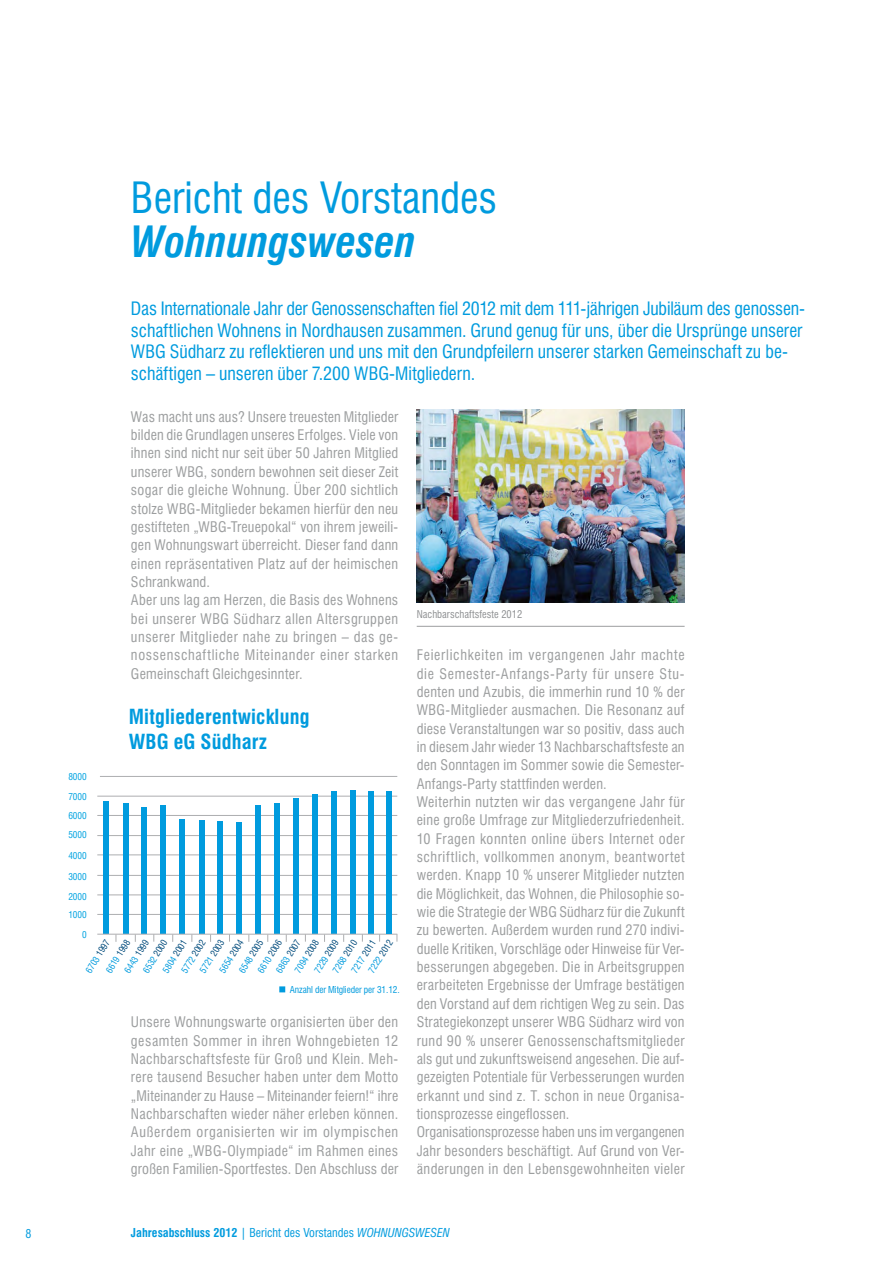
<style>
.page{position:relative;width:893px;height:1263px;background:#fff}
.page>*{position:absolute;margin:0;border:0;box-sizing:border-box;transform-origin:0 0}
.t1{font:condensed 42px "Swiss 721 BT";color:#009bde}
.t2{font:italic 700 condensed 42px "Swiss 721 BT";color:#009bde}
.t3{font:700 condensed 20.25px/24.3px "Swiss 721 BT";letter-spacing:.01em;color:#009bde}
.t4{font:condensed 18px/21.6px "Swiss 721 BT";color:#009bde}
.t5{font:condensed 14.25px/18.3px "Swiss 721 BT";letter-spacing:.02em;color:#9c9e9f}
.t6{font:condensed 12px "Swiss 721 BT";color:#009bde}
.t7{font:condensed 10.5px "Swiss 721 BT";color:#8f9193}
.t8{font:condensed 9.3px "Swiss 721 BT";letter-spacing:-.01em;color:#00a3e1}
.t9{font:condensed 9.3px "Swiss 721 BT";letter-spacing:-.01em;color:#009bde}
.t10{font:condensed 9px "Swiss 721 BT";color:#009bde}
.s1{color:#004b7c}
.s2{font-weight:700}
.s3{font-style:italic}
</style>
<div class="page">
<img style="left:417px;top:409px;width:268px;height:194px">
<hr style="left:417px;top:626px;width:268px;height:1px;background:#9c9e9f">
<hr style="left:100px;top:776px;width:297px;height:1px;background:#adaeb0">
<hr style="left:97px;top:796px;width:300px;height:1px;background:#adaeb0">
<hr style="left:97px;top:875px;width:300px;height:1px;background:#adaeb0">
<hr style="left:97px;top:894px;width:300px;height:1px;background:#adaeb0">
<hr style="left:97px;top:854px;width:300px;height:1px;background:#adaeb0">
<hr style="left:97px;top:835px;width:300px;height:1px;background:#adaeb0">
<hr style="left:97px;top:815px;width:300px;height:1px;background:#adaeb0">
<hr style="left:97px;top:914px;width:300px;height:1px;background:#adaeb0">
<div style="left:104px;top:801px;width:5px;height:133px;background:#009bde"></div>
<div style="left:123px;top:803px;width:6px;height:131px;background:#009bde"></div>
<div style="left:141px;top:807px;width:6px;height:127px;background:#009bde"></div>
<div style="left:160px;top:805px;width:6px;height:129px;background:#009bde"></div>
<div style="left:180px;top:820px;width:5px;height:114px;background:#009bde"></div>
<div style="left:199px;top:820px;width:5px;height:114px;background:#009bde"></div>
<div style="left:217px;top:821px;width:6px;height:113px;background:#009bde"></div>
<div style="left:236px;top:822px;width:6px;height:112px;background:#009bde"></div>
<div style="left:255px;top:805px;width:6px;height:129px;background:#009bde"></div>
<div style="left:274px;top:804px;width:6px;height:130px;background:#009bde"></div>
<div style="left:293px;top:799px;width:6px;height:135px;background:#009bde"></div>
<div style="left:312px;top:794px;width:6px;height:140px;background:#009bde"></div>
<div style="left:331px;top:791px;width:6px;height:143px;background:#009bde"></div>
<div style="left:350px;top:790px;width:6px;height:144px;background:#009bde"></div>
<div style="left:368px;top:792px;width:5px;height:142px;background:#009bde"></div>
<hr style="left:97px;top:934px;width:300px;height:1px;background:#adaeb0">
<svg style="left:279px;top:986px;width:6px;height:6px"></svg>
<div style="left:386px;top:792px;width:6px;height:142px;background:#009bde"></div>
<p class="t6" style="left:26px;top:1226px;width:7px">8</p>
<h1 class="t1" style="left:131px;top:172px;width:368px">Bericht des Vorstandes</h1>
<h1 class="t2" style="left:131px;top:216px;width:287px">Wohnungswesen</h1>
<p class="t4" style="left:131px;top:298px;width:676px">Das Internationale Jahr der Genossenschaften fiel 2012 mit dem 111-jährigen Jubiläum des genossen&shy;schaftlichen Wohnens in Nordhausen zusammen. Grund genug für uns, über die Ursprünge unserer WBG Südharz zu reflektieren und uns mit den Grundpfeilern unserer starken Gemeinschaft zu be&shy;schäftigen – unseren über 7.200 WBG-Mitgliedern.</p>
<p class="t5" style="left:131px;top:407px;width:269px">Was macht uns aus? Unsere treuesten Mitglieder bilden die Grundlagen unseres Erfolges. Viele von ihnen sind nicht nur seit über 50 Jahren Mitglied unserer WBG, sondern bewohnen seit dieser Zeit sogar die gleiche Wohnung. Über 200 sichtlich stolze WBG-Mitglieder bekamen hierfür den neu gestifteten „WBG-Treuepokal“ von ihrem jeweili&shy;gen Wohnungswart überreicht. Dieser fand dann einen repräsentativen Platz auf der heimischen Schrankwand.<br>Aber uns lag am Herzen, die Basis des Wohnens bei unserer WBG Südharz allen Altersgruppen unserer Mitglieder nahe zu bringen – das ge&shy;nossenschaftliche Miteinander einer starken Gemeinschaft Gleichgesinnter.</p>
<p class="t7" style="left:417px;top:608px;width:107px">Nachbarschaftsfeste 2012</p>
<p class="t5" style="left:417px;top:646px;width:269px">Feierlichkeiten im vergangenen Jahr machte die Semester-Anfangs-Party für unsere Stu&shy;denten und Azubis, die immerhin rund 10 % der WBG-Mitglieder ausmachen. Die Resonanz auf diese Veranstaltungen war so positiv, dass auch in diesem Jahr wieder 13 Nachbarschaftsfeste an den Sonntagen im Sommer sowie die Semester-Anfangs-Party stattfinden werden.<br>Weiterhin nutzten wir das vergangene Jahr für eine große Umfrage zur Mitgliederzufriedenheit.<br>10 Fragen konnten online übers Internet oder schriftlich, vollkommen anonym, beantwortet werden. Knapp 10 % unserer Mitglieder nutzten die Möglichkeit, das Wohnen, die Philosophie so&shy;wie die Strategie der WBG Südharz für die Zukunft zu bewerten. Außerdem wurden rund 270 indivi&shy;duelle Kritiken, Vorschläge oder Hinweise für Ver&shy;besserungen abgegeben. Die in Arbeitsgruppen erarbeiteten Ergebnisse der Umfrage bestätigen den Vorstand auf dem richtigen Weg zu sein. Das Strategiekonzept unserer WBG Südharz wird von rund 90 % unserer Genossenschaftsmitglieder als gut und zukunftsweisend angesehen. Die auf&shy;gezeigten Potentiale für Verbesserungen wurden erkannt und sind z. T. schon in neue Organisa&shy;tionsprozesse eingeflossen.<br>Organisationsprozesse haben uns im vergangenen Jahr besonders beschäftigt. Auf Grund von Ver&shy;änderungen in den Lebensgewohnheiten vieler</p>
<h2 class="t3" style="left:129px;top:705px;width:182px">Mitgliederentwicklung<br>WBG eG Südharz</h2>
<p class="t8" style="left:68px;top:771px;width:20px">8000</p>
<p class="t8" style="left:68px;top:791px;width:20px">7000</p>
<p class="t8" style="left:68px;top:810px;width:20px">6000</p>
<p class="t8" style="left:68px;top:829px;width:20px">5000</p>
<p class="t8" style="left:68px;top:850px;width:20px">4000</p>
<p class="t8" style="left:68px;top:871px;width:20px">3000</p>
<p class="t8" style="left:68px;top:890px;width:20px">2000</p>
<p class="t8" style="left:68px;top:909px;width:20px">1000</p>
<p class="t8" style="left:82px;top:928px;width:6px">0</p>
<p class="t10" style="left:255px;top:969px;width:39px;rotate:-58deg">6610 <span class="s1">2006</span></p>
<p class="t10" style="left:104px;top:969px;width:39px;rotate:-58deg">6619 <span class="s1">1998</span></p>
<p class="t10" style="left:217px;top:969px;width:39px;rotate:-58deg">5654 <span class="s1">2004</span></p>
<p class="t10" style="left:292px;top:969px;width:39px;rotate:-58deg">7094 <span class="s1">2008</span></p>
<p class="t10" style="left:122px;top:969px;width:39px;rotate:-58deg">6443 <span class="s1">1999</span></p>
<p class="t10" style="left:141px;top:969px;width:39px;rotate:-58deg">6532 <span class="s1">2000</span></p>
<p class="t10" style="left:312px;top:969px;width:39px;rotate:-58deg">7229 <span class="s1">2009</span></p>
<p class="t10" style="left:331px;top:969px;width:39px;rotate:-58deg">7268 <span class="s1">2010</span></p>
<p class="t10" style="left:366px;top:969px;width:39px;rotate:-58deg">7222 <span class="s1">2012</span></p>
<p class="t10" style="left:179px;top:969px;width:39px;rotate:-58deg">5772 <span class="s1">2002</span></p>
<p class="t10" style="left:198px;top:969px;width:39px;rotate:-58deg">5721 <span class="s1">2003</span></p>
<p class="t10" style="left:83px;top:969px;width:39px;rotate:-58deg">6703 <span class="s1">1997</span></p>
<p class="t10" style="left:274px;top:969px;width:39px;rotate:-58deg">6863 <span class="s1">2007</span></p>
<p class="t10" style="left:237px;top:969px;width:39px;rotate:-58deg">6548 <span class="s1">2005</span></p>
<p class="t10" style="left:160px;top:969px;width:39px;rotate:-58deg">5804 <span class="s1">2001</span></p>
<p class="t10" style="left:349px;top:969px;width:39px;rotate:-58deg">7217 <span class="s1">2011</span></p>
<p class="t9" style="left:290px;top:984px;width:111px">Anzahl der Mitglieder per 31.12.</p>
<p class="t5" style="left:131px;top:1013px;width:269px;text-align:justify">Unsere Wohnungswarte organisierten über den gesamten Sommer in ihren Wohngebieten 12<br>Nachbarschaftsfeste für Groß und Klein. Meh&shy;rere tausend Besucher haben unter dem Motto „Miteinander zu Hause – Miteinander feiern!“ ihre Nachbarschaften wieder näher erleben können.<br>Außerdem organisierten wir im olympischen Jahr eine „WBG-Olympiade“ im Rahmen eines großen Familien-Sportfestes. Den Abschluss der</p>
<p class="t6" style="left:131px;top:1226px;width:320px"><span class="s2">Jahresabschluss 2012</span> | Bericht des Vorstandes <span class="s3">WOHNUNGSWESEN</span></p>
</div>
